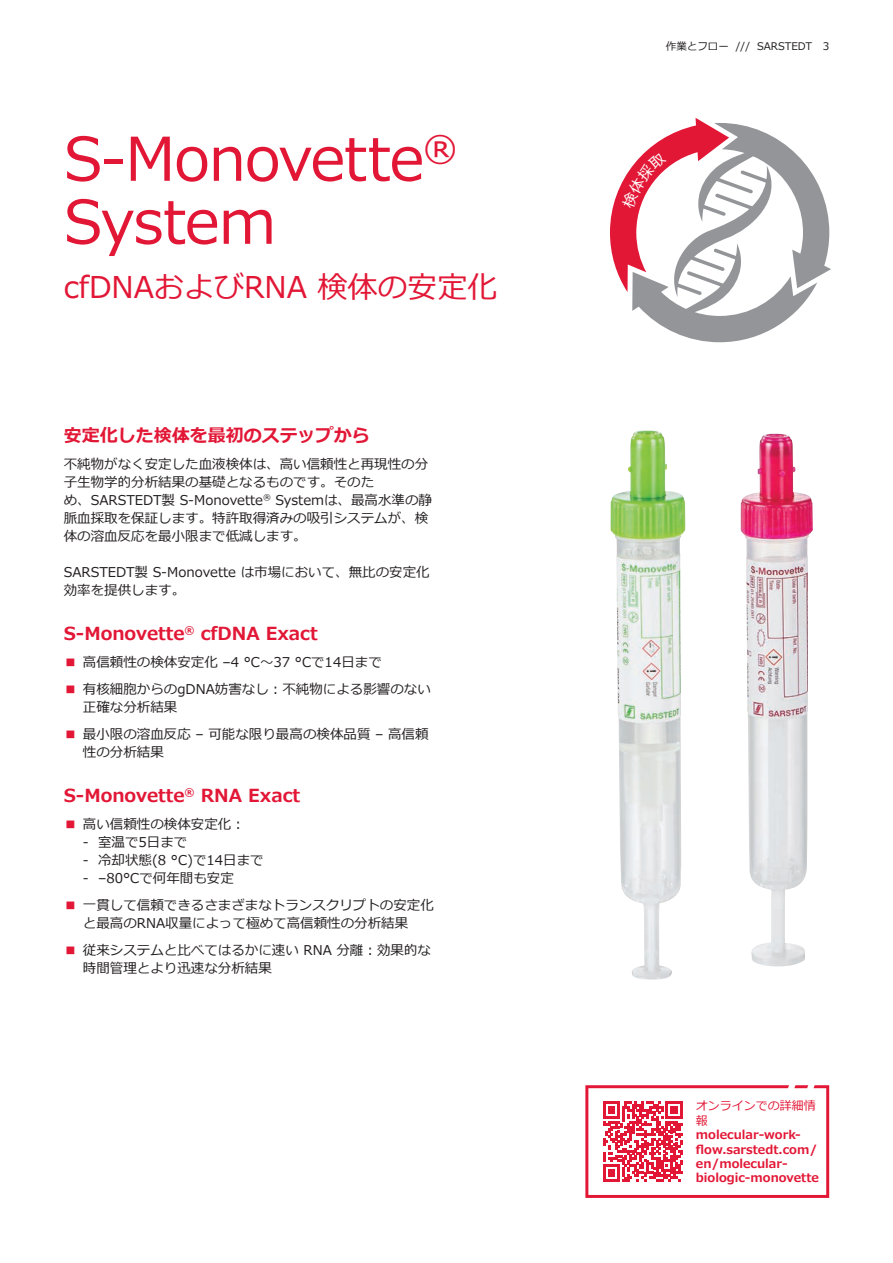
<style>
.page{position:relative;width:893px;height:1263px;background:#fff}
.page>*{position:absolute;margin:0;border:0;box-sizing:border-box;transform-origin:0 0}
.t1{font:60px/63px "Meiryo";letter-spacing:-.015em;color:#e21736}
.t2{font:30px "Meiryo";color:#e21736}
.t3{font:700 18px "Meiryo";color:#e21736}
.t4{font:13.5px/18px "Meiryo";color:#231f20}
.t5{font:700 12px/14.4px "Meiryo";color:#e21736}
.t6{font:12px/14.4px "Meiryo";color:#e21736}
.t7{font:10.5px "Meiryo";color:#231f20}
.s1{color:#e21736}
</style>
<div class="page">
<svg style="left:585px;top:1085px;width:244px;height:113px"></svg>
<img style="left:741px;top:434px;width:72px;height:532px">
<img style="left:611px;top:430px;width:74px;height:549px">
<svg style="left:610px;top:118px;width:221px;height:224px"></svg>
<h1 class="t1" style="left:64px;top:131px;width:396px">S-Monovette<sup>®<br></sup>System</h1>
<h2 class="t2" style="left:64px;top:266px;width:435px">cfDNAおよびRNA 検体の安定化</h2>
<h3 class="t3" style="left:64px;top:423px;width:307px">安定化した検体を最初のステップから</h3>
<p class="t4" style="left:64px;top:456px;width:370px">不純物がなく安定した血液検体は、高い信頼性と再現性の分子生物学的分析結果の基礎となるものです。そのた<br>め、SARSTEDT製 S-Monovette<sup>®</sup> Systemは、最高水準の静脈血採取を保証します。特許取得済みの吸引システムが、検体の溶血反応を最小限まで低減します。</p>
<p class="t4" style="left:64px;top:564px;width:367px">SARSTEDT製 S-Monovette は市場において、無比の安定化効率を提供します。</p>
<h3 class="t3" style="left:64px;top:621px;width:256px">S-Monovette<sup>®</sup> cfDNA Exact</h3>
<p class="t4" style="left:64px;top:654px;width:320px"><span class="s1">■</span> 高信頼性の検体安定化 –4 °C〜37 °Cで14日まで</p>
<p class="t4" style="left:83px;top:681px;width:349px;text-indent:-19px"><span class="s1">■</span> 有核細胞からのgDNA妨害なし：不純物による影響のない正確な分析結果</p>
<p class="t4" style="left:83px;top:726px;width:347px;text-indent:-19px"><span class="s1">■</span> 最小限の溶血反応 – 可能な限り最高の検体品質 – 高信頼性の分析結果</p>
<h3 class="t3" style="left:64px;top:783px;width:238px">S-Monovette<sup>®</sup> RNA Exact</h3>
<p class="t4" style="left:64px;top:816px;width:183px"><span class="s1">■</span> 高い信頼性の検体安定化：</p>
<p class="t4" style="left:83px;top:834px;width:106px">- 室温で5日まで</p>
<p class="t4" style="left:83px;top:852px;width:182px">- 冷却状態(8 °C)で14日まで</p>
<p class="t4" style="left:83px;top:870px;width:152px">- –80°Cで何年間も安定</p>
<p class="t4" style="left:64px;top:897px;width:372px;text-align:center"><span class="s1">■</span> 一貫して信頼できるさまざまなトランスクリプトの安定化と最高のRNA収量によって極めて高信頼性の分析結果</p>
<p class="t4" style="left:83px;top:942px;width:350px;text-indent:-19px"><span class="s1">■</span> 従来システムと比べてはるかに速い RNA 分離：効果的な時間管理とより迅速な分析結果</p>
<p class="t7" style="left:666px;top:39px;width:165px">作業とフロー /// SARSTEDT 3</p>
<p class="t6" style="left:696px;top:1099px;width:121px">オンラインでの詳細情報</p>
<p class="t5" style="left:696px;top:1128px;width:124px">molecular-work&shy;flow.sarstedt.com/ en/molecular&shy;biologic-monovette</p>
</div>
